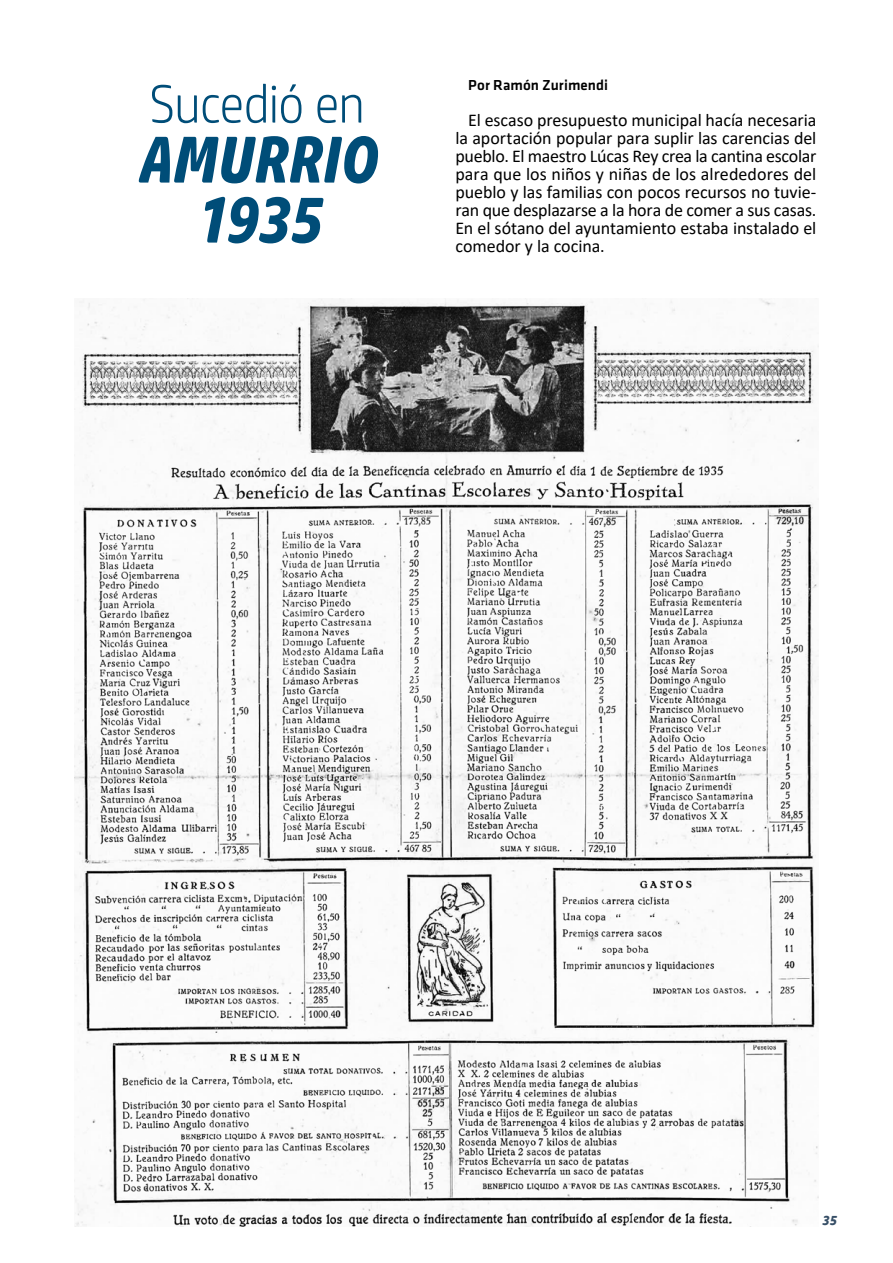
<style>
.page{position:relative;width:893px;height:1263px;background:#fff}
.page>*{position:absolute;margin:0;border:0;box-sizing:border-box;transform-origin:0 0}
.t1{font:italic 700 66px/60px "HP Simplified";letter-spacing:.005em;color:#004d78;text-align:center;scale:.93 1}
.t2{font:300 54px "HP Simplified";letter-spacing:-.01em;color:#004d78;scale:.93 1}
.t3{font:18px/18px "Calibri";letter-spacing:-.005em;color:#000;text-align:justify}
.t4{font:15px "Klavika Medium OSF";letter-spacing:.005em;color:#000}
.t5{font:italic 700 13.5px "HP Simplified";color:#374f67}
</style>
<div class="page">
<img style="left:74px;top:298px;width:745px;height:929px">
<h2 class="t2" style="left:150px;top:69px;width:233px">Sucedió en</h2>
<h1 class="t1" style="left:137px;top:129px;width:259px">AMURRIO<br>1935</h1>
<p class="t4" style="left:468px;top:77px;width:141px">Por Ramón Zurimendi</p>
<p class="t3" style="left:455px;top:111px;width:362px;text-indent:13px">El escaso presupuesto municipal hacía necesaria la aportación popular para suplir las carencias del pueblo. El maestro Lúcas Rey crea la cantina escolar para que los niños y niñas de los alrededores del pueblo y las familias con pocos recursos no tuvie&shy;ran que desplazarse a la hora de comer a sus casas.<br>En el sótano del ayuntamiento estaba instalado el comedor y la cocina.</p>
<p class="t5" style="left:822px;top:1212px;width:16px">35</p>
</div>
